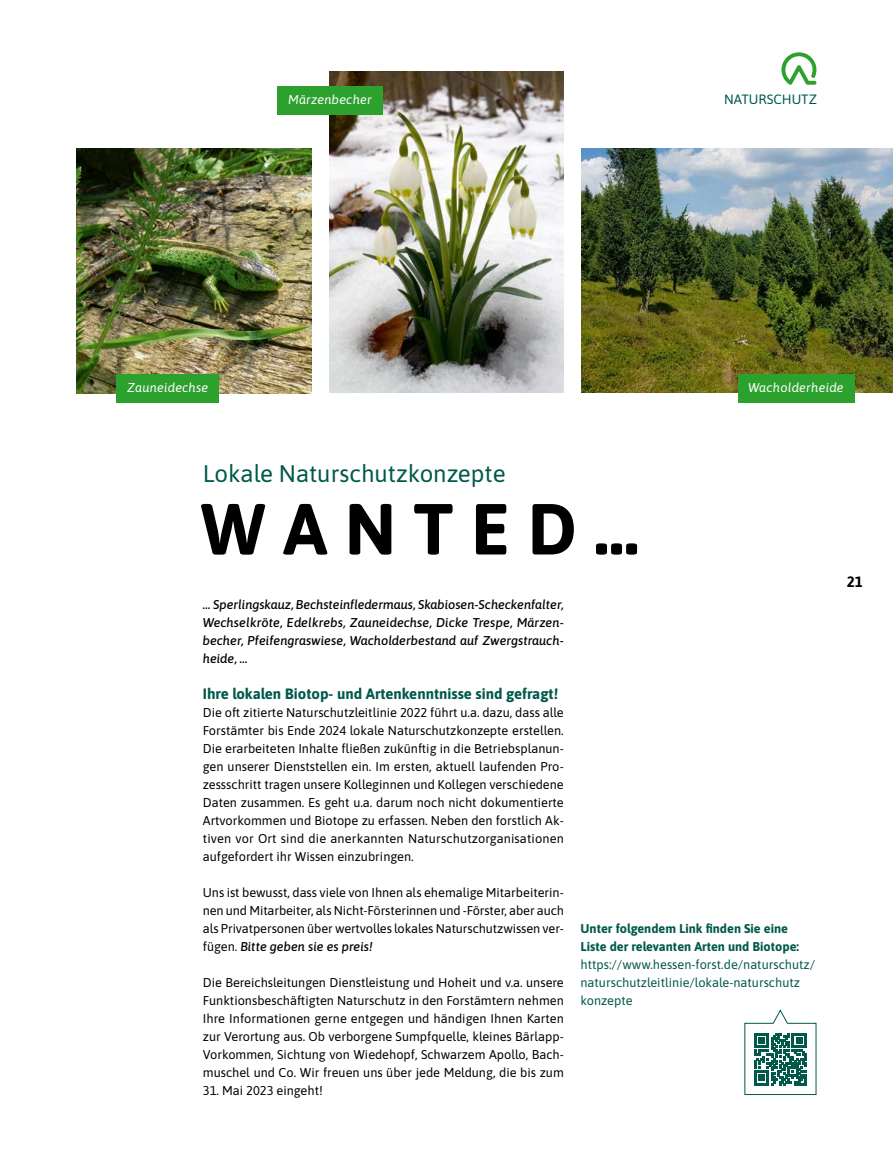
<style>
.page{position:relative;width:893px;height:1149px;background:#fff}
.page>*{position:absolute;margin:0;border:0;box-sizing:border-box;transform-origin:0 0}
.Headlin_48_bold{font:700 72px "Asap";color:#000}
.Subtitel{font:24px "Asap";color:#00594b}
.Zwischenüberschrift{font:700 15px "Asap";color:#00594b}
.t1{font:700 15px "Asap";color:#000}
.t2{font:13.5px "Asap";color:#00594b}
.Fließtext{font:12.75px/18px "Asap";color:#000;text-align:justify}
.Fließtext-2{font:italic 500 12.75px/18px "Asap";color:#000;text-align:justify}
.Fließtext-3{font:12.75px/18px "Asap";color:#00594b}
.Bildunterschrift{font:italic 12.75px "Asap";letter-spacing:.02em;color:#fff}
.s1{font-weight:500;font-style:italic}
.s2{font-weight:700}
</style>
<div class="page">
<img style="left:77px;top:148px;width:234px;height:245px">
<img style="left:329px;top:71px;width:235px;height:321px">
<img style="left:582px;top:148px;width:311px;height:244px">
<svg style="left:781px;top:52px;width:35px;height:33px"></svg>
<svg style="left:744px;top:1009px;width:73px;height:85px"></svg>
<div style="left:117px;top:374px;width:102px;height:29px;background:#2da12e"></div>
<div style="left:277px;top:86px;width:106px;height:29px;background:#2da12e"></div>
<div style="left:738px;top:374px;width:116px;height:29px;background:#2da12e"></div>
<p class="Bildunterschrift" style="left:288px;top:91px;width:85px">Märzenbecher</p>
<p class="t2" style="left:724px;top:90px;width:19px">Naturschutz</p>
<p class="Bildunterschrift" style="left:127px;top:379px;width:83px">Zauneidechse</p>
<p class="Subtitel" style="left:203px;top:457px;width:304px">Lokale Naturschutzkonzepte</p>
<p class="Headlin_48_bold" style="left:200px;top:479px;width:440px">W A N T E D …</p>
<p class="Bildunterschrift" style="left:748px;top:379px;width:97px">Wacholderheide</p>
<p class="t1" style="left:847px;top:571px;width:18px">21</p>
<p class="Fließtext-2" style="left:203px;top:594px;width:362px">… Sperlingskauz, Bechsteinfledermaus, Skabiosen-Scheckenfalter, Wechselkröte, Edelkrebs, Zauneidechse, Dicke Trespe, Märzen&shy;becher, Pfeifengraswiese, Wacholderbestand auf Zwergstrauch&shy;heide, …</p>
<p class="Zwischenüberschrift" style="left:203px;top:682px;width:357px">Ihre lokalen Biotop- und Artenkenntnisse sind gefragt!</p>
<p class="Fließtext" style="left:203px;top:702px;width:363px">Die oft zitierte Naturschutzleitlinie 2022 führt u.a. dazu, dass alle Forstämter bis Ende 2024 lokale Naturschutzkonzepte erstellen.<br>Die erarbeiteten Inhalte fließen zukünftig in die Betriebsplanun&shy;gen unserer Dienststellen ein. Im ersten, aktuell laufenden Pro&shy;zessschritt tragen unsere Kolleginnen und Kollegen verschiedene Daten zusammen. Es geht u.a. darum noch nicht dokumentierte Artvorkommen und Biotope zu erfassen. Neben den forstlich Ak&shy;tiven vor Ort sind die anerkannten Naturschutzorganisationen aufgefordert ihr Wissen einzubringen.</p>
<p class="Fließtext" style="left:203px;top:882px;width:363px">Uns ist bewusst, dass viele von Ihnen als ehemalige Mitarbeiterin&shy;nen und Mitarbeiter, als Nicht-Försterinnen und -Förster, aber auch als Privatpersonen über wertvolles lokales Naturschutzwissen ver&shy;fügen. <span class="s1">Bitte geben sie es preis!</span></p>
<p class="Fließtext" style="left:203px;top:972px;width:363px">Die Bereichsleitungen Dienstleistung und Hoheit und v.a. unsere Funktionsbeschäftigten Naturschutz in den Forstämtern nehmen Ihre Informationen gerne entgegen und händigen Ihnen Karten zur Verortung aus. Ob verborgene Sumpfquelle, kleines Bärlapp-Vorkommen, Sichtung von Wiedehopf, Schwarzem Apollo, Bach&shy;muschel und Co. Wir freuen uns über jede Meldung, die bis zum</p>
<p class="Fließtext" style="left:203px;top:1080px;width:121px">31. Mai 2023 eingeht!</p>
<p class="Fließtext-3" style="left:580px;top:918px;width:236px"><span class="s2">Unter folgendem Link finden Sie eine Liste der relevanten Arten und Biotope: </span>https://www.hessen-forst.de/naturschutz/ naturschutzleitlinie/lokale-naturschutz</p>
<p class="Fließtext-3" style="left:580px;top:990px;width:54px">konzepte</p>
</div>
